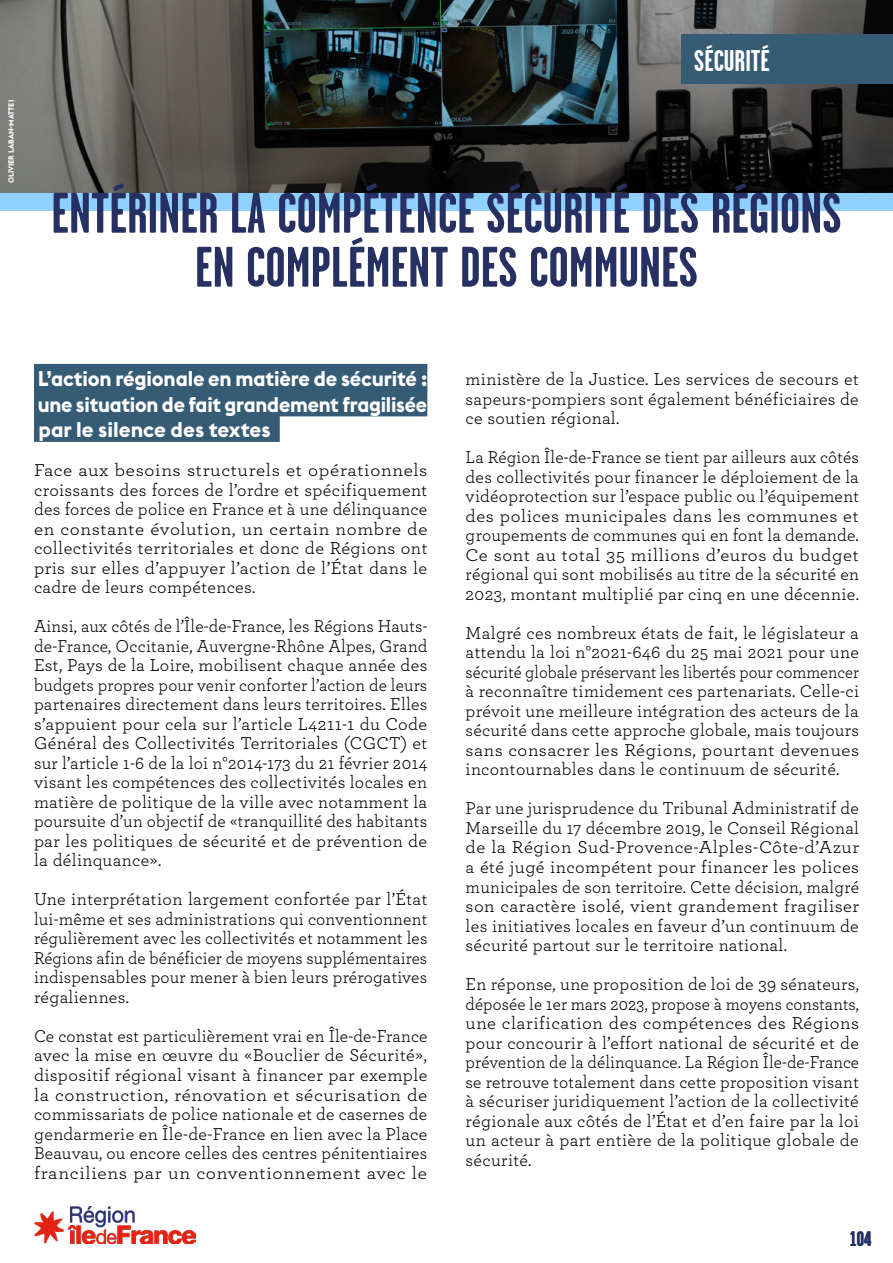
<style>
.page{position:relative;width:893px;height:1263px;background:#fff}
.page>*{position:absolute;margin:0;border:0;box-sizing:border-box;transform-origin:0 0}
.t1{font:700 57px/54px "Garage Gothic";color:#263062;text-align:center}
.t2{font:700 30px "Garage Gothic";color:#fff}
.t3{font:700 21px/25.5px "Euclid Flex";letter-spacing:-.01em;color:#fff;text-align:justify}
.t4{font:700 21px "Garage Gothic";color:#263062}
.t5{font:18px/19.5px "Archer";letter-spacing:.02em;color:#000;text-align:justify}
.t6{font:18px/19.5px "Archer";letter-spacing:.02em;color:#000;text-align:justify;scale:.96 1}
.t7{font:18px/19.5px "Archer";letter-spacing:.02em;color:#000;text-align:justify;scale:1.07 1}
.t8{font:700 7.5px "Euclid Flex";color:#fff}
</style>
<div class="page">
<img style="left:34px;top:1206px;width:162px;height:37px">
<img style="left:0;top:0;width:893px;height:193px">
<div style="left:0;top:193px;width:893px;height:17px;background:#8fd0ff"></div>
<div style="left:34px;top:364px;width:393px;height:27px;background:#365b75"></div>
<div style="left:34px;top:389px;width:393px;height:27px;background:#365b75"></div>
<div style="left:34px;top:415px;width:246px;height:27px;background:#365b75"></div>
<div style="left:681px;top:34px;width:212px;height:50px;background:#365b75"></div>
<p class="t8" style="left:7px;top:183px;width:85px;rotate:-90deg">OLIVIER LABAN-MATTEI</p>
<h2 class="t2" style="left:694px;top:44px;width:77px">SÉCURITÉ</h2>
<h1 class="t1" style="left:51px;top:186px;width:792px">ENTÉRINER LA COMPÉTENCE SÉCURITÉ DES RÉGIONS<br>EN COMPLÉMENT DES COMMUNES</h1>
<p class="t3" style="left:38px;top:366px;width:391px">L’action régionale en matière de sécurité : une situation de fait grandement fragilisée par le silence des textes</p>
<p class="t7" style="left:34px;top:460px;width:369px">Face aux besoins structurels et opérationnels croissants des forces de l’ordre et spécifiquement des forces de police en France et à une délinquance en constante évolution, un certain nombre de collectivités territoriales et donc de Régions ont pris sur elles d’appuyer l’action de l’État dans le cadre de leurs compétences.</p>
<p class="t6" style="left:34px;top:616px;width:411px">Ainsi, aux côtés de l’Île-de-France, les Régions Hauts&shy;de-France, Occitanie, Auvergne-Rhône Alpes, Grand Est, Pays de la Loire, mobilisent chaque année des budgets propres pour venir conforter l’action de leurs partenaires directement dans leurs territoires. Elles s’appuient pour cela sur l’article L4211-1 du Code Général des Collectivités Territoriales (CGCT) et sur l’article 1-6 de la loi n°2014-173 du 21 février 2014 visant les compétences des collectivités locales en matière de politique de la ville avec notamment la poursuite d’un objectif de «tranquillité des habitants par les politiques de sécurité et de prévention de la délinquance».</p>
<p class="t5" style="left:34px;top:889px;width:395px">Une interprétation largement confortée par l’État lui-même et ses administrations qui conventionnent régulièrement avec les collectivités et notamment les Régions afin de bénéficier de moyens supplémentaires indispensables pour mener à bien leurs prérogatives régaliennes.</p>
<p class="t5" style="left:34px;top:1025px;width:395px">Ce constat est particulièrement vrai en Île-de-France avec la mise en œuvre du «Bouclier de Sécurité», dispositif régional visant à financer par exemple la construction, rénovation et sécurisation de commissariats de police nationale et de casernes de gendarmerie en Île-de-France en lien avec la Place Beauvau, ou encore celles des centres pénitentiaires franciliens par un conventionnement avec le</p>
<p class="t5" style="left:466px;top:369px;width:395px">ministère de la Justice. Les services de secours et sapeurs-pompiers sont également bénéficiaires de ce soutien régional.</p>
<p class="t6" style="left:466px;top:447px;width:411px">La Région Île-de-France se tient par ailleurs aux côtés des collectivités pour financer le déploiement de la vidéoprotection sur l’espace public ou l’équipement des polices municipales dans les communes et groupements de communes qui en font la demande.<br>Ce sont au total 35 millions d’euros du budget régional qui sont mobilisés au titre de la sécurité en 2023, montant multiplié par cinq en une décennie.</p>
<p class="t5" style="left:466px;top:622px;width:395px">Malgré ces nombreux états de fait, le législateur a attendu la loi n°2021-646 du 25 mai 2021 pour une sécurité globale préservant les libertés pour commencer à reconnaître timidement ces partenariats. Celle-ci prévoit une meilleure intégration des acteurs de la sécurité dans cette approche globale, mais toujours sans consacrer les Régions, pourtant devenues incontournables dans le continuum de sécurité.</p>
<p class="t5" style="left:466px;top:798px;width:395px">Par une jurisprudence du Tribunal Administratif de Marseille du 17 décembre 2019, le Conseil Régional de la Région Sud-Provence-Alples-Côte-d’Azur a été jugé incompétent pour financer les polices municipales de son territoire. Cette décision, malgré son caractère isolé, vient grandement fragiliser les initiatives locales en faveur d’un continuum de sécurité partout sur le territoire national.</p>
<p class="t5" style="left:466px;top:973px;width:395px">En réponse, une proposition de loi de 39 sénateurs, déposée le 1er mars 2023, propose à moyens constants, une clarification des compétences des Régions pour concourir à l’effort national de sécurité et de prévention de la délinquance. La Région Île-de-France se retrouve totalement dans cette proposition visant à sécuriser juridiquement l’action de la collectivité régionale aux côtés de l’État et d’en faire par la loi un acteur à part entière de la politique globale de sécurité.</p>
<p class="t4" style="left:850px;top:1227px;width:23px">104</p>
</div>
